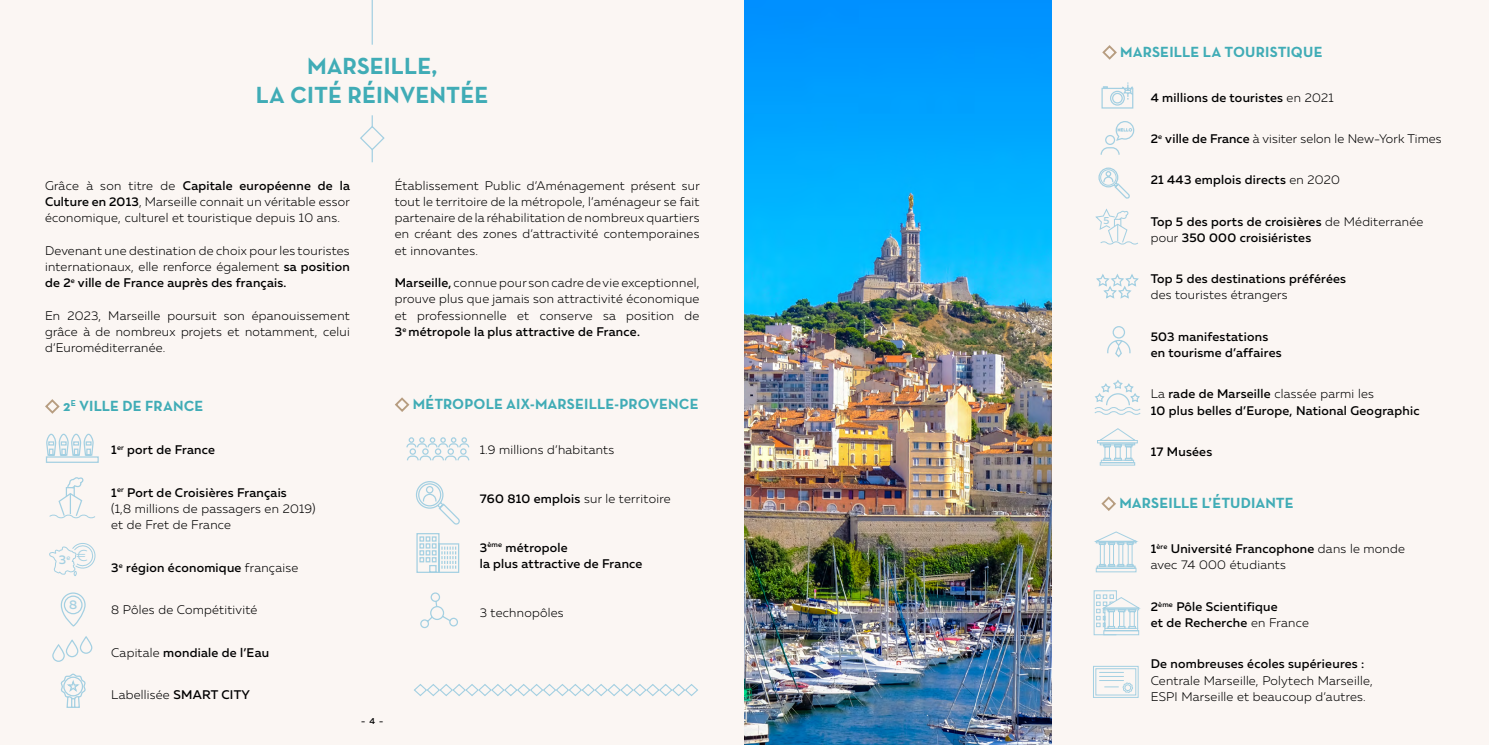
<style>
.page{position:relative;width:1489px;height:745px;background:#fff}
.page>*{position:absolute;margin:0;border:0;box-sizing:border-box;transform-origin:0 0}
.t1{font:700 23.75px/28.5px "Neutra Text";color:#40acb6;text-align:center}
.t2{font:300 16.25px "Muller";color:#a4d0e2}
.t3{font:700 15px "Neutra Text";letter-spacing:.005em;color:#40acb6}
.t4{font:300 12.5px/16.2px "Muller";letter-spacing:.02em;color:#000;text-align:justify}
.t5{font:500 12.5px/16.2px "Muller";letter-spacing:.02em;color:#000}
.t6{font:500 12.5px "Muller";color:#a4d0e2}
.t7{font:500 10.25px "Muller";color:#a4d0e2}
.t8{font:500 8.75px "Muller";color:#000}
.s1{font-weight:500}
.s2{font-weight:300}
</style>
<div class="page">
<div style="left:0;top:0;width:1488px;height:744px;background:#fbf6f3"></div>
<img style="left:744px;top:0;width:307px;height:744px">
<svg style="left:1102px;top:45px;width:15px;height:15px"></svg>
<svg style="left:1101px;top:496px;width:15px;height:15px"></svg>
<hr style="left:371px;top:0;width:2px;height:45px;background:#a4d0e2">
<svg style="left:360px;top:115px;width:25px;height:47px"></svg>
<svg style="left:45px;top:399px;width:15px;height:15px"></svg>
<svg style="left:395px;top:397px;width:15px;height:15px"></svg>
<svg style="left:416px;top:533px;width:44px;height:40px"></svg>
<svg style="left:1094px;top:531px;width:43px;height:41px"></svg>
<svg style="left:1101px;top:82px;width:33px;height:27px"></svg>
<svg style="left:45px;top:433px;width:54px;height:30px"></svg>
<svg style="left:416px;top:481px;width:44px;height:43px"></svg>
<svg style="left:60px;top:673px;width:26px;height:35px"></svg>
<div style="left:66px;top:639px;width:12px;height:17px;border:1px solid #a4d0e2;border-radius:6px"></div>
<div style="left:80px;top:635px;width:12px;height:18px;border:1px solid #a4d0e2;border-radius:6px"></div>
<div style="left:52px;top:644px;width:13px;height:17px;border:1px solid #a4d0e2;border-radius:6px"></div>
<svg style="left:1093px;top:590px;width:47px;height:45px"></svg>
<svg style="left:420px;top:592px;width:38px;height:36px"></svg>
<svg style="left:1093px;top:665px;width:45px;height:32px"></svg>
<svg style="left:1097px;top:428px;width:39px;height:38px"></svg>
<div style="left:1096px;top:440px;width:41px;height:3px;border:1px solid #a4d0e2"></div>
<svg style="left:49px;top:477px;width:46px;height:42px"></svg>
<svg style="left:49px;top:543px;width:47px;height:84px"></svg>
<svg style="left:406px;top:437px;width:64px;height:24px"></svg>
<svg style="left:414px;top:684px;width:284px;height:12px"></svg>
<svg style="left:1095px;top:208px;width:43px;height:37px"></svg>
<svg style="left:1096px;top:274px;width:43px;height:25px"></svg>
<svg style="left:1100px;top:121px;width:33px;height:34px"></svg>
<svg style="left:1094px;top:380px;width:47px;height:35px"></svg>
<svg style="left:1107px;top:326px;width:24px;height:32px"></svg>
<svg style="left:1098px;top:167px;width:32px;height:32px"></svg>
<div style="left:1100px;top:169px;width:16px;height:16px;border:1px solid #a4d0e2;border-radius:50%"></div>
<h1 class="t1" style="left:256px;top:51px;width:234px">MARSEILLE,<br>LA CITÉ RÉINVENTÉE</h1>
<p class="t4" style="left:45px;top:177px;width:306px">Grâce à son titre de <span class="s1">Capitale européenne de la Culture en 2013</span>, Marseille connait un véritable essor économique, culturel et touristique depuis 10 ans.</p>
<p class="t4" style="left:45px;top:242px;width:306px">Devenant une destination de choix pour les touristes internationaux, elle renforce également <span class="s1">sa position de 2</span><sup>e</sup> <span class="s1">ville de France auprès des français.</span></p>
<p class="t4" style="left:45px;top:307px;width:306px">En 2023, Marseille poursuit son épanouissement grâce à de nombreux projets et notamment, celui d’Euroméditerranée.</p>
<p class="t4" style="left:395px;top:177px;width:306px">Établissement Public d’Aménagement présent sur tout le territoire de la métropole, l’aménageur se fait partenaire de la réhabilitation de nombreux quartiers en créant des zones d’attractivité contemporaines et innovantes.</p>
<p class="t4" style="left:395px;top:274px;width:306px"><span class="s1">Marseille,</span> connue pour son cadre de vie exceptionnel, prouve plus que jamais son attractivité économique et professionnelle et conserve sa position de <span class="s1">3</span><sup>e</sup> <span class="s1">métropole la plus attractive de France.</span></p>
<p class="t3" style="left:63px;top:396px;width:142px">2<sup>E</sup> VILLE DE FRANCE</p>
<p class="t3" style="left:413px;top:394px;width:287px">MÉTROPOLE AIX-MARSEILLE-PROVENCE</p>
<p class="t6" style="left:59px;top:552px;width:13px">3<sup>e</sup></p>
<h2 class="t2" style="left:76px;top:545px;width:13px">€</h2>
<p class="t6" style="left:69px;top:596px;width:10px">8</p>
<p class="t5" style="left:111px;top:441px;width:105px">1<sup>er</sup> port de France</p>
<p class="t4" style="left:111px;top:483px;width:206px;text-align:left"><span class="s1">1</span><sup>er</sup> <span class="s1">Port de Croisières Français<br></span>(1,8 millions de passagers en 2019) et de Fret de France</p>
<p class="t5" style="left:111px;top:558px;width:188px">3<sup>e</sup> région économique <span class="s2">française</span></p>
<p class="t4" style="left:111px;top:601px;width:148px">8 Pôles de Compétitivité</p>
<p class="t5" style="left:111px;top:643px;width:159px"><span class="s2">Capitale</span> mondiale de l’Eau</p>
<p class="t4" style="left:111px;top:686px;width:140px">Labellisée <span class="s1">SMART CITY</span></p>
<p class="t8" style="left:361px;top:714px;width:24px">- 4 -</p>
<p class="t4" style="left:480px;top:441px;width:136px">1.9 millions d’habitants</p>
<p class="t4" style="left:480px;top:490px;width:192px"><span class="s1">760 810 emplois</span> sur le territoire</p>
<p class="t5" style="left:480px;top:538px;width:164px">3<sup>ème</sup> métropole<br>la plus attractive de France</p>
<p class="t4" style="left:480px;top:604px;width:85px">3 technopôles</p>
<p class="t3" style="left:1120px;top:43px;width:204px">MARSEILLE LA TOURISTIQUE</p>
<p class="t7" style="left:1103px;top:214px;width:7px">5</p>
<p class="t5" style="left:1150px;top:89px;width:184px">4 millions de touristes <span class="s2">en 2021</span></p>
<p class="t4" style="left:1150px;top:130px;width:292px"><span class="s1">2</span><sup>e</sup> <span class="s1">ville de France</span> à visiter selon le New-York Times</p>
<p class="t5" style="left:1150px;top:172px;width:191px">21 443 emplois directs <span class="s2">en 2020</span></p>
<p class="t5" style="left:1150px;top:213px;width:274px">Top 5 des ports de croisières <span class="s2">de Méditerranée pour</span> 350 000 croisiéristes</p>
<p class="t5" style="left:1150px;top:270px;width:197px">Top 5 des destinations préférées</p>
<p class="t4" style="left:1150px;top:287px;width:138px">des touristes étrangers</p>
<p class="t5" style="left:1150px;top:328px;width:132px">503 manifestations en tourisme d’affaires</p>
<p class="t5" style="left:1150px;top:385px;width:270px"><span class="s2">La</span> rade de Marseille <span class="s2">classée parmi les<br></span>10 plus belles d’Europe, National Geographic</p>
<p class="t5" style="left:1150px;top:443px;width:63px">17 Musées</p>
<p class="t3" style="left:1119px;top:493px;width:176px">MARSEILLE L’ÉTUDIANTE</p>
<p class="t4" style="left:1150px;top:540px;width:256px"><span class="s1">1</span><sup>ère</sup> <span class="s1">Université Francophone</span> dans le monde avec 74 000 étudiants</p>
<p class="t5" style="left:1150px;top:597px;width:160px">2<sup>ème</sup> Pôle Scientifique<br>et de Recherche <span class="s2">en France</span></p>
<p class="t5" style="left:1150px;top:655px;width:215px">De nombreuses écoles supérieures :</p>
<p class="t4" style="left:1150px;top:671px;width:223px">Centrale Marseille, Polytech Marseille,<br>ESPI Marseille et beaucoup d’autres.</p>
</div>
